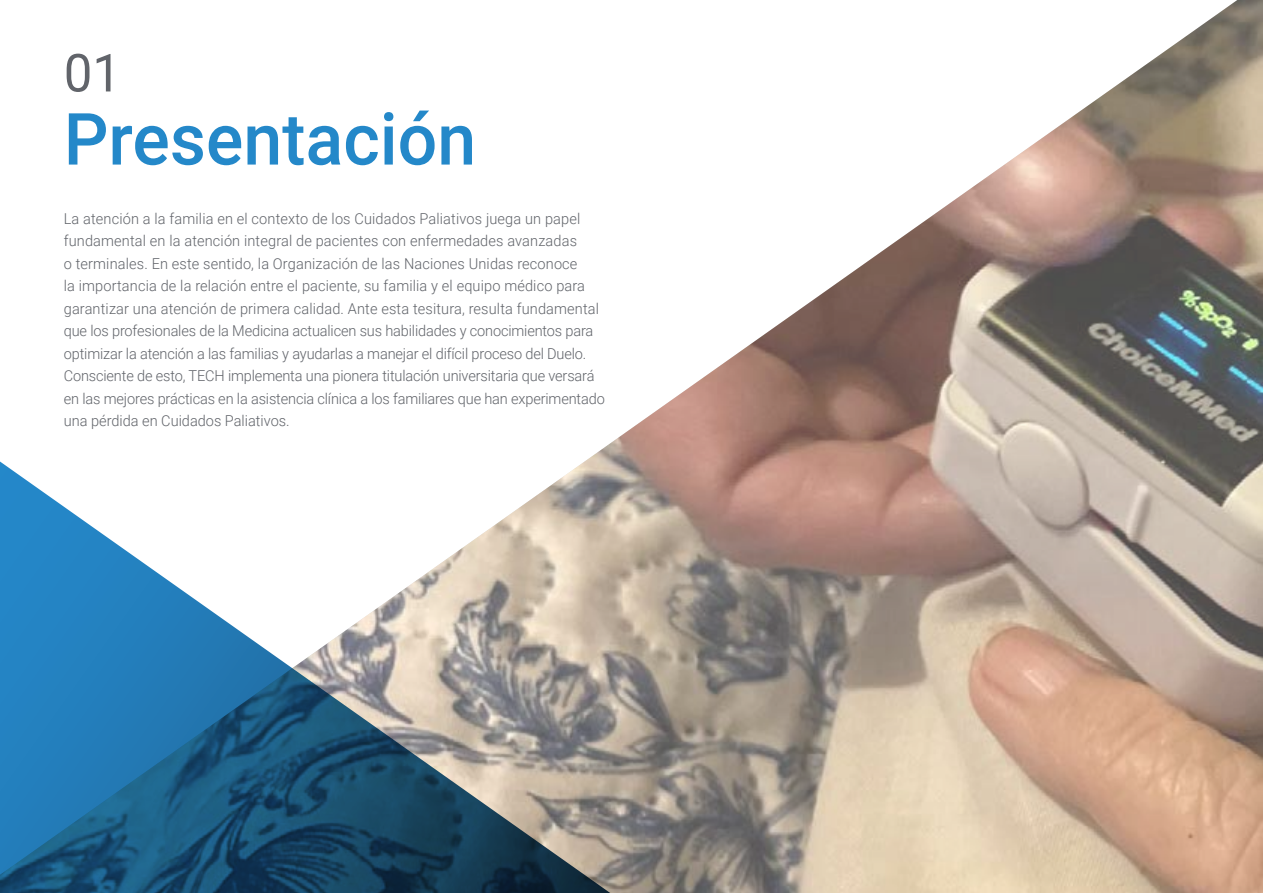
<style>
.page{position:relative;width:1263px;height:893px;background:#fff}
.page>*{position:absolute;margin:0;border:0;box-sizing:border-box;transform-origin:0 0}
.t1{font:500 72px "Roboto";color:#2488c9}
.t2{font:52.5px "Roboto";color:#61646a}
.t3{font:300 15px/22.5px "Roboto";color:#61646a}
</style>
<div class="page">
<img style="left:607px;top:0;width:656px;height:893px">
<svg style="left:0;top:446px;width:640px;height:447px"></svg>
<h2 class="t2" style="left:64px;top:36px;width:59px">01</h2>
<h1 class="t1" style="left:64px;top:89px;width:414px">Presentación</h1>
<p class="t3" style="left:64px;top:207px;width:542px">La atención a la familia en el contexto de los Cuidados Paliativos juega un papel fundamental en la atención integral de pacientes con enfermedades avanzadas<br>o terminales. En este sentido, la Organización de las Naciones Unidas reconoce<br>la importancia de la relación entre el paciente, su familia y el equipo médico para garantizar una atención de primera calidad. Ante esta tesitura, resulta fundamental que los profesionales de la Medicina actualicen sus habilidades y conocimientos para optimizar la atención a las familias y ayudarlas a manejar el difícil proceso del Duelo.<br>Consciente de esto, TECH implementa una pionera titulación universitaria que versará en las mejores prácticas en la asistencia clínica a los familiares que han experimentado una pérdida en Cuidados Paliativos.</p>
</div>
